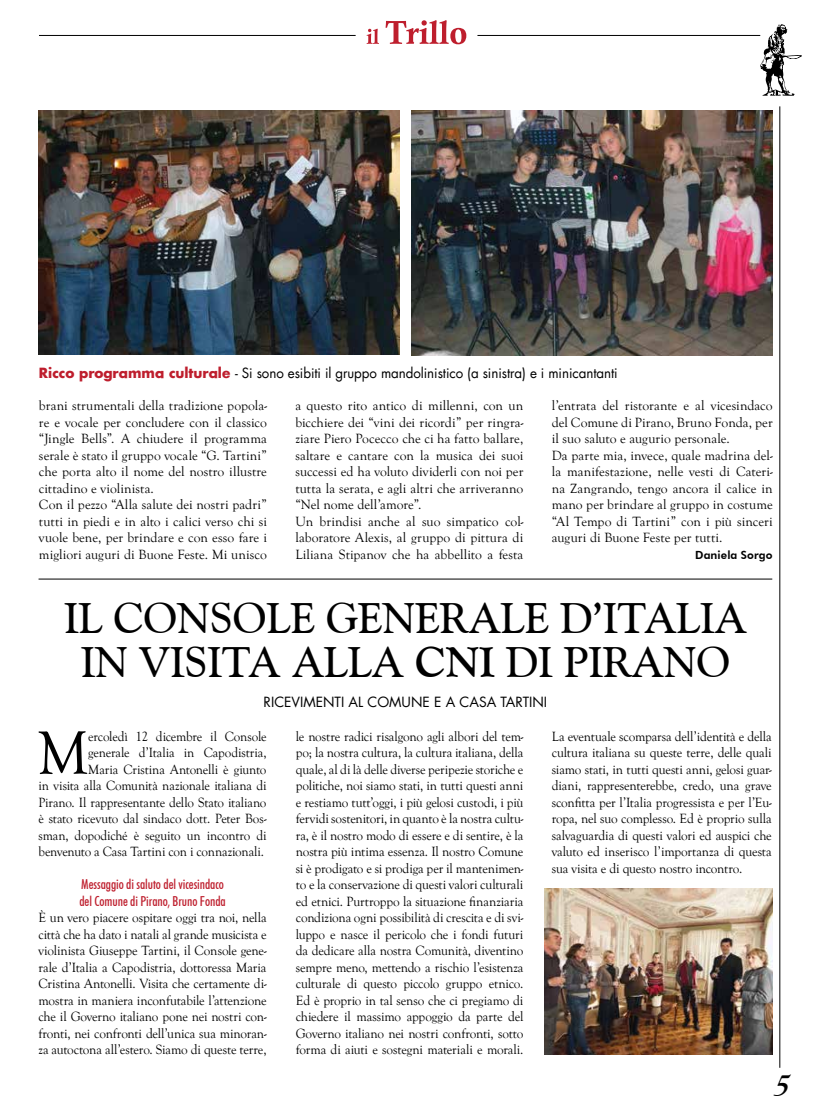
<style>
.page{position:relative;width:833px;height:1117px;background:#fff}
.page>*{position:absolute;margin:0;border:0;box-sizing:border-box;transform-origin:0 0}
.t1{font:62.75px "Goudy Old Sty T";color:#000;scale:.95 1}
.t2{font:42.5px/43.8px "Goudy Catalogue BT";color:#000;text-align:center}
.t3{font:italic 30px "Goudy Catalogue BT";color:#000}
.t4{font:13.75px/16.5px "Goudy Old Sty T";color:#000;text-align:justify;scale:.96 1}
.t5{font:13.75px/16.5px "Goudy Old Sty T";color:#000}
.t6{font:13.75px/16.5px "Goudy Old Sty T";color:#000;text-align:right;scale:.95 1}
.t7{font:13.75px "Futura";letter-spacing:-.005em;color:#000}
.t8{font:500 condensed 13.75px/16.5px "Futura BT";letter-spacing:-.005em;color:#be1e2d}
.t9{font:800 11.25px "Futura BT";letter-spacing:.01em;color:#000}
.s1{font-weight:700;color:#be1e2d}
.s2{font-family:"Goudy Old Style BT";font-weight:700}
</style>
<div class="page">
<hr style="left:779px;top:106px;width:1px;height:961px;background:#000">
<svg style="left:367px;top:29px;width:12px;height:15px"></svg>
<svg style="left:385px;top:20px;width:81px;height:24px"></svg>
<svg style="left:760px;top:24px;width:41px;height:72px"></svg>
<hr style="left:39px;top:35px;width:317px;height:1px;background:#000">
<hr style="left:477px;top:35px;width:283px;height:1px;background:#000">
<img style="left:411px;top:111px;width:361px;height:244px">
<img style="left:39px;top:110px;width:361px;height:244px">
<hr style="left:39px;top:578px;width:733px;height:1px;background:#000">
<img style="left:544px;top:888px;width:228px;height:165px">
<p class="t7" style="left:39px;top:363px;width:580px"><span class="s1">Ricco programma culturale</span> - Si sono esibiti il gruppo mandolinistico (a sinistra) e i minicantanti</p>
<p class="t5" style="left:39px;top:397px;width:229px">brani strumentali della tradizione popola&shy;re e vocale per concludere con il classico “Jingle Bells”. A chiudere il programma serale è stato il gruppo vocale “G. Tartini” che porta alto il nome del nostro illustre cittadino e violinista.<br>Con il pezzo “Alla salute dei nostri padri” tutti in piedi e in alto i calici verso chi si vuole bene, per brindare e con esso fare i migliori auguri di Buone Feste. Mi unisco</p>
<p class="t5" style="left:295px;top:397px;width:229px">a questo rito antico di millenni, con un bicchiere dei “vini dei ricordi” per ringra&shy;ziare Piero Pocecco che ci ha fatto ballare, saltare e cantare con la musica dei suoi successi ed ha voluto dividerli con noi per tutta la serata, e agli altri che arriveranno “Nel nome dell’amore”.<br>Un brindisi anche al suo simpatico col&shy;laboratore Alexis, al gruppo di pittura di Liliana Stipanov che ha abbellito a festa</p>
<p class="t5" style="left:552px;top:397px;width:222px">l’entrata del ristorante e al vicesindaco del Comune di Pirano, Bruno Fonda, per il suo saluto e augurio personale.<br>Da parte mia, invece, quale madrina del&shy;la manifestazione, nelle vesti di Cateri&shy;na Zangrando, tengo ancora il calice in mano per brindare al gruppo in costume “Al Tempo di Tartini” con i più sinceri auguri di Buone Feste per tutti.</p>
<p class="t9" style="left:695px;top:547px;width:79px">Daniela Sorgo</p>
<h2 class="t2" style="left:64px;top:595px;width:684px">IL CONSOLE GENERALE D’ITALIA<br>IN VISITA ALLA <span class="s2">CNI</span> DI PIRANO</h2>
<p class="t7" style="left:264px;top:692px;width:8px">Rice</p>
<p class="t7" style="left:291px;top:692px;width:178px">vimenti al comune e a casa</p>
<p class="t7" style="left:500px;top:692px;width:46px">tarti ni</p>
<p class="t6" style="left:39px;top:727px;width:241px">ercoledì 12 dicembre il Console<br>generale d’Italia in Capodistria,<br>Maria Cristina Antonelli è giunto<br>in visita alla Comunità nazionale italiana di Pirano. Il rappresentante dello Stato italiano è stato ricevuto dal sindaco dott. Peter Bos&shy;sman, dopodiché è seguito un incontro di benvenuto a Casa Tartini con i connazionali.</p>
<p class="t8" style="left:79px;top:875px;width:148px">Messaggio di saluto del vicesindaco del Comune di Pirano, Bruno Fonda</p>
<p class="t4" style="left:39px;top:909px;width:239px">È un vero piacere ospitare oggi tra noi, nella città che ha dato i natali al grande musicista e violinista Giuseppe Tartini, il Console gene&shy;rale d’Italia a Capodistria, dottoressa Maria Cristina Antonelli. Visita che certamente di&shy;mostra in maniera inconfutabile l’attenzione che il Governo italiano pone nei nostri con&shy;fronti, nei confronti dell’unica sua minoran&shy;za autoctona all’estero. Siamo di queste terre,</p>
<h1 class="t1" style="left:38px;top:718px;width:55px">M</h1>
<p class="t4" style="left:296px;top:728px;width:239px">le nostre radici risalgono agli albori del tem&shy;po; la nostra cultura, la cultura italiana, della quale, al di là delle diverse peripezie storiche e politiche, noi siamo stati, in tutti questi anni e restiamo tutt’oggi, i più gelosi custodi, i più fervidi sostenitori, in quanto è la nostra cultu&shy;ra, è il nostro modo di essere e di sentire, è la nostra più intima essenza. Il nostro Comune si è prodigato e si prodiga per il mantenimen&shy;to e la conservazione di questi valori culturali ed etnici. Purtroppo la situazione finanziaria condiziona ogni possibilità di crescita e di svi&shy;luppo e nasce il pericolo che i fondi futuri da dedicare alla nostra Comunità, diventino sempre meno, mettendo a rischio l’esistenza culturale di questo piccolo gruppo etnico.<br>Ed è proprio in tal senso che ci pregiamo di chiedere il massimo appoggio da parte del Governo italiano nei nostri confronti, sotto forma di aiuti e sostegni materiali e morali.</p>
<p class="t4" style="left:552px;top:727px;width:231px">La eventuale scomparsa dell’identità e della cultura italiana su queste terre, delle quali siamo stati, in tutti questi anni, gelosi guar&shy;diani, rappresenterebbe, credo, una grave sconfitta per l’Italia progressista e per l’Eu&shy;ropa, nel suo complesso. Ed è proprio sulla salvaguardia di questi valori ed auspici che valuto ed inserisco l’importanza di questa sua visita e di questo nostro incontro.</p>
<h3 class="t3" style="left:772px;top:1066px;width:27px">5</h3>
</div>
